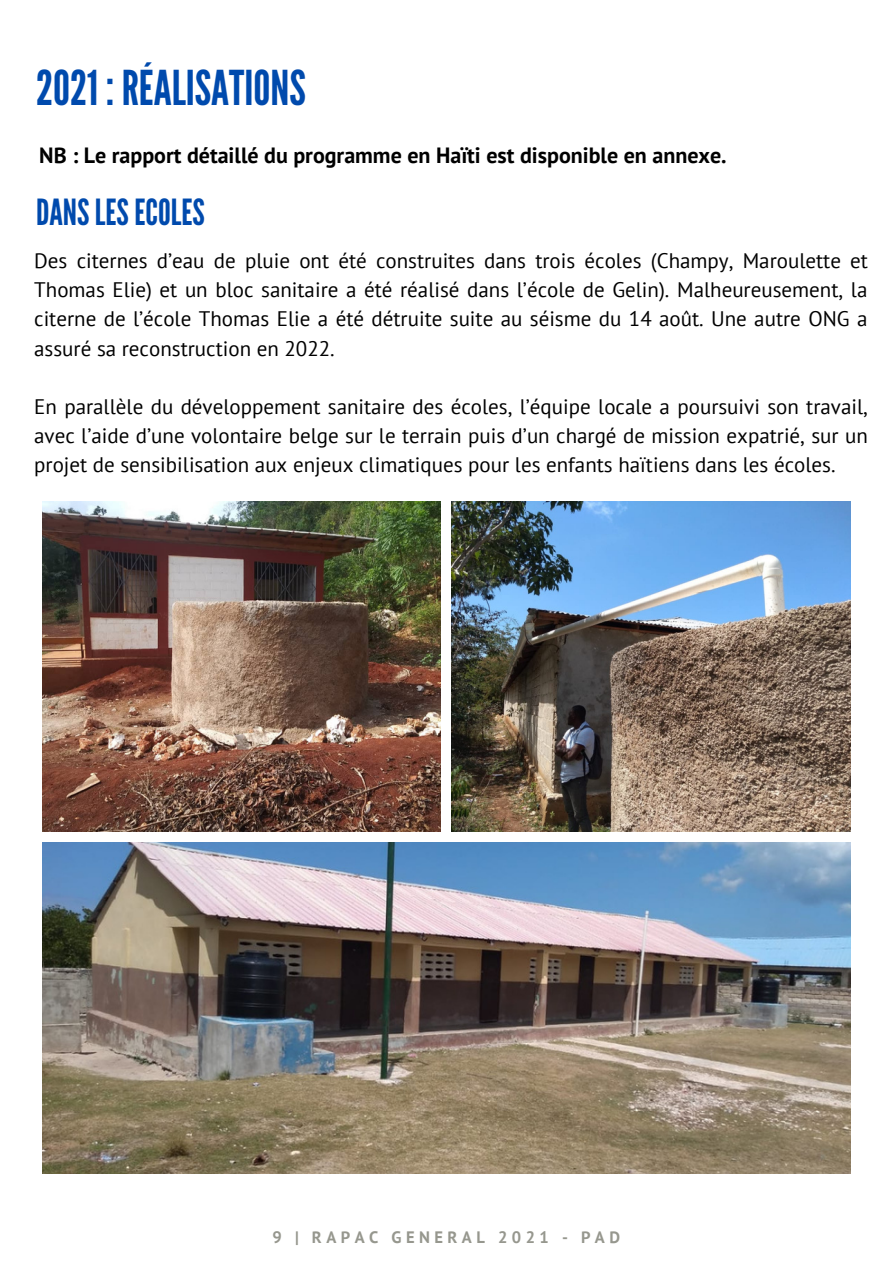
<style>
.page{position:relative;width:893px;height:1264px;background:#fff}
.page>*{position:absolute;margin:0;border:0;box-sizing:border-box;transform-origin:0 0}
.t1{font:48px "League Gothic";color:#004aad}
.t2{font:36px "League Gothic";color:#004aad}
.t3{font:700 22.05px "PT Sans";color:#000}
.t4{font:21px/29.2px "PT Sans";color:#000;text-align:justify}
.t5{font:700 16.5px "PT Sans";letter-spacing:.27em;color:#96978e}
</style>
<div class="page">
<img style="left:451px;top:502px;width:399px;height:329px">
<img style="left:42px;top:502px;width:398px;height:329px">
<img style="left:42px;top:842px;width:808px;height:331px">
<h1 class="t1" style="left:36px;top:61px;width:271px">2021 :RÉALISATIONS</h1>
<p class="t3" style="left:39px;top:140px;width:688px">NB : Le rapport détaillé du programme en Haïti est disponible en annexe.</p>
<h2 class="t2" style="left:36px;top:191px;width:170px">DANSLESECOLES</h2>
<p class="t4" style="left:34px;top:245px;width:835px">Des citernes d’eau de pluie ont été construites dans trois écoles (Champy, Maroulette et Thomas Elie) et un bloc sanitaire a été réalisé dans l’école de Gelin). Malheureusement, la citerne de l’école Thomas Elie a été détruite suite au séisme du 14 août. Une autre ONG a assuré sa reconstruction en 2022.</p>
<p class="t4" style="left:34px;top:391px;width:835px">En parallèle du développement sanitaire des écoles, l’équipe locale a poursuivi son travail, avec l’aide d’une volontaire belge sur le terrain puis d’un chargé de mission expatrié, sur un projet de sensibilisation aux enjeux climatiques pour les enfants haïtiens dans les écoles.</p>
<p class="t5" style="left:272px;top:1226px;width:349px">9 | RAPAC GENERAL 2021 - PAD</p>
</div>
